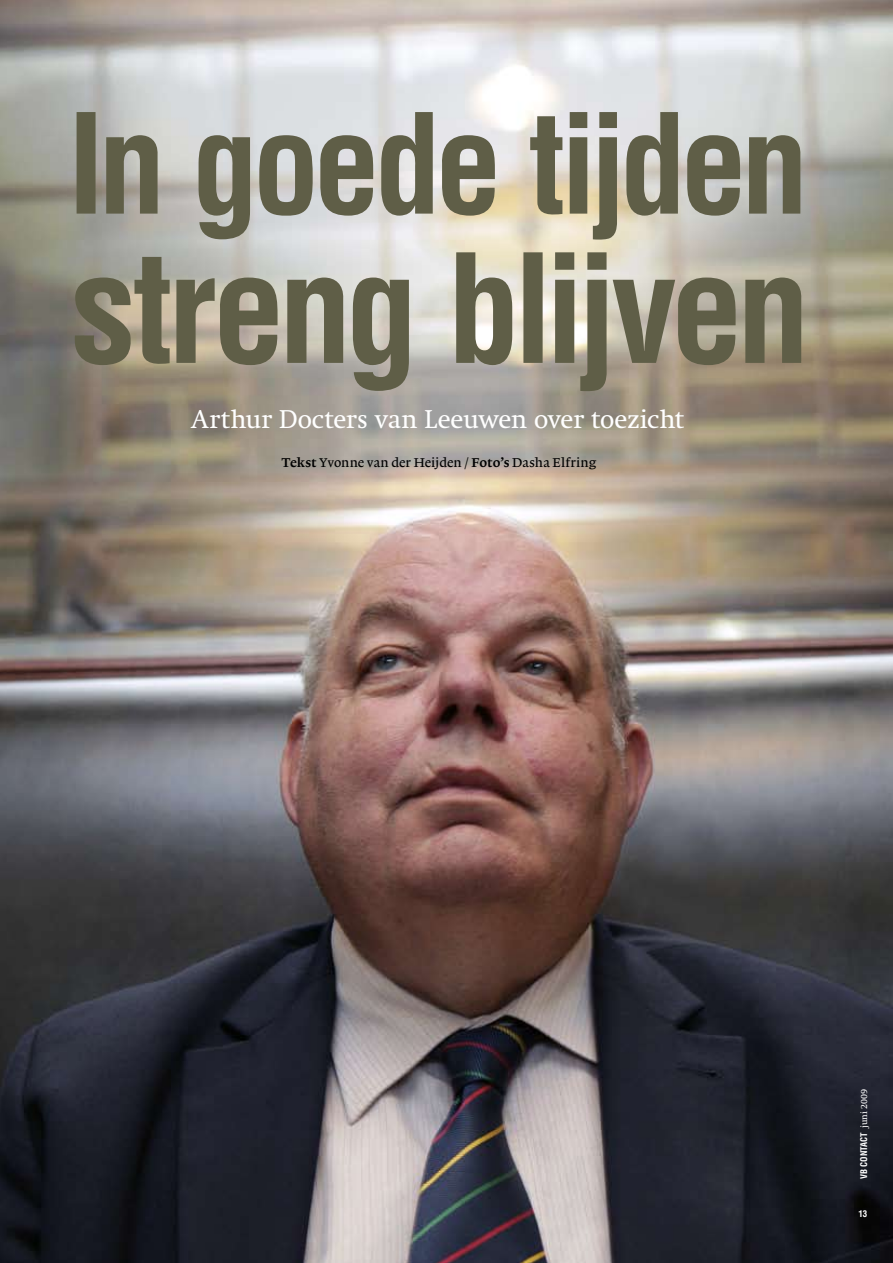
<style>
.page{position:relative;width:893px;height:1263px;background:#fff}
.page>*{position:absolute;margin:0;border:0;box-sizing:border-box;transform-origin:0 0}
.t1{font:25.5px "Swift";letter-spacing:-.005em;color:#fff}
.t2{font:13.5px "Lexicon No 1 Roman A Txt";letter-spacing:.005em;color:#000}
.t3{font:700 condensed 9px "Helvetica";color:#fff}
.s1{font-family:"Lexicon No 1 Roman C Txt"}
.s2{font-family:"Swift";font-weight:400;font-stretch:normal}
</style>
<div class="page">
<img style="left:0;top:0;width:893px;height:1263px">
<svg style="left:77px;top:112px;width:724px;height:128px;background:#a8a69a"></svg>
<svg style="left:73px;top:252px;width:729px;height:140px;background:#999483"></svg>
<h1 class="t1" style="left:191px;top:405px;width:494px">Arthur Docters van Leeuwen over toezicht</h1>
<p class="t2" style="left:281px;top:454px;width:316px"><span class="s1">Tekst</span> Yvonne van der Heijden / <span class="s1">Foto’s</span> Dasha Elfring</p>
<p class="t3" style="left:858px;top:1179px;width:92px;rotate:-90deg">VB CONTACT <span class="s2">juni 2009</span></p>
<p class="t3" style="left:858px;top:1208px;width:10px">13</p>
</div>
